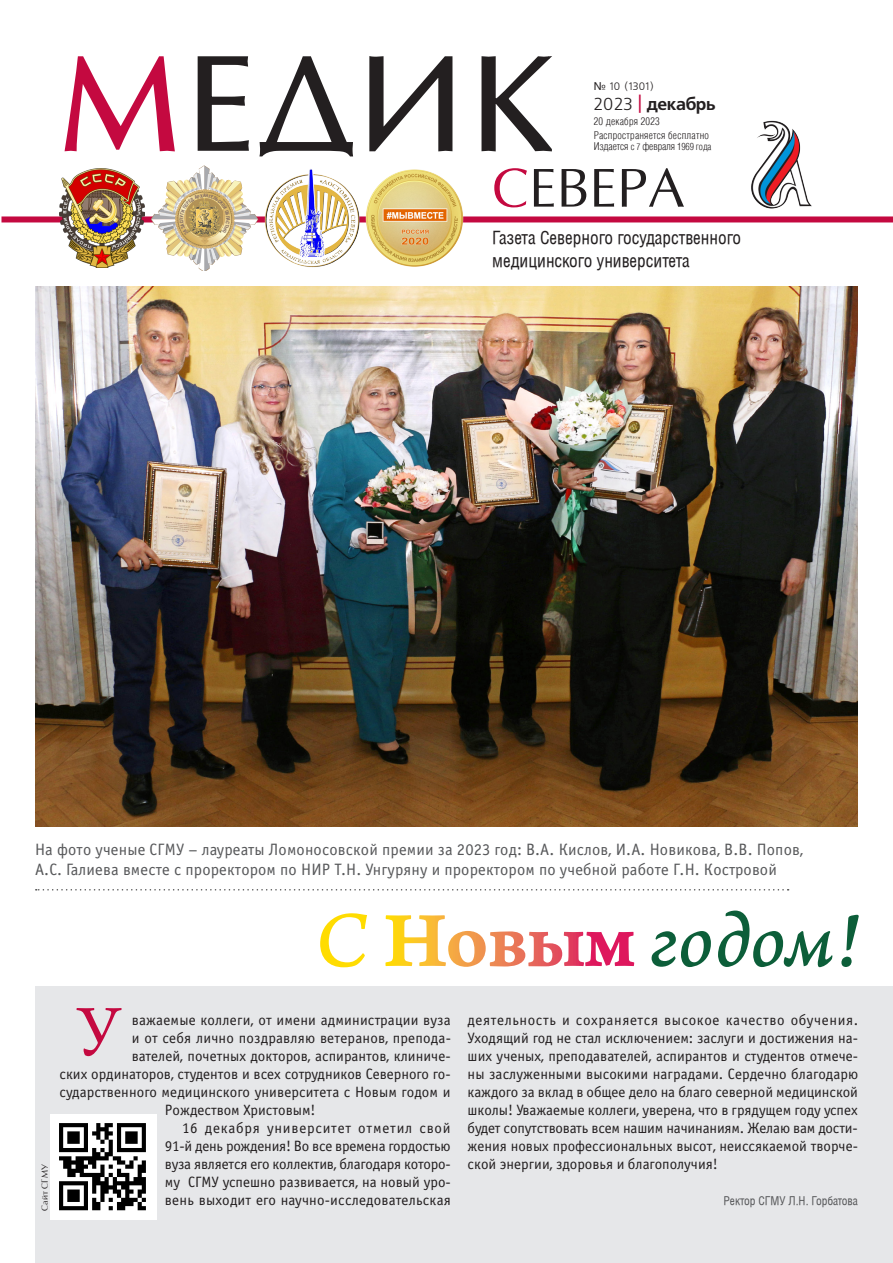
<style>
.page{position:relative;width:893px;height:1263px;background:#fff}
.page>*{position:absolute;margin:0;border:0;box-sizing:border-box;transform-origin:0 0}
.t1{font:135.45px "Optima";letter-spacing:.05em;color:#231f20}
.t2{font:82.5px "Arno Pro Italic Caption";letter-spacing:-.015em;color:#0c5e39}
.t3{font:73.2px "Arno Pro";color:#c40940}
.t4{font:55.2px "Optima";color:#231f20}
.t5{font:18px/22.5px "Helios Cond";color:#231f20}
.t6{font:700 17.25px "Free Set C";letter-spacing:-.025em;color:#231f20}
.t7{font:16.5px/19.5px "Officina Sans C";letter-spacing:.01em;color:#57585a}
.t8{font:15px/18px "Officina Sans C";color:#231f20;text-align:justify}
.t9{font:15px "Officina Sans C";letter-spacing:.05em;color:#231f20}
.t10{font:12px "Helios Cond";color:#57585a}
.t11{font:300 10.8px/14.7px "Helios Cond";letter-spacing:.02em;color:#231f20}
.t12{font:300 10.8px "Helios Cond";letter-spacing:-.01em;color:#231f20}
.t13{font:10.8px "Free Set Cyrillic";letter-spacing:.01em;color:#231f20}
.t14{font:9px "Optima";color:#231f20}
.t15{font:700 4.8px "Helios Cond";color:#806a63}
.s1{color:#c40940}
.s2{font-family:"Helios"}
.s3{font-weight:400}
.s4{font-size:10.05px}
.s5{font-size:9.15px}
.s6{color:#fff}
.s7{font-family:"Arno Pro Smbd Caption";color:#fff}
</style>
<div class="page">
<div style="left:35px;top:986px;width:858px;height:277px;background:#e6e7e9"></div>
<img style="left:50px;top:1114px;width:106px;height:105px">
<div style="left:2px;top:216px;width:891px;height:6px;background:#c40940"></div>
<img style="left:726px;top:120px;width:107px;height:97px">
<img style="left:366px;top:169px;width:98px;height:98px">
<img style="left:265px;top:169px;width:94px;height:98px">
<img style="left:60px;top:168px;width:84px;height:99px">
<svg style="left:64px;top:56px;width:111px;height:96px"></svg>
<svg style="left:197px;top:56px;width:52px;height:95px"></svg>
<svg style="left:259px;top:56px;width:94px;height:101px"></svg>
<svg style="left:369px;top:56px;width:84px;height:96px"></svg>
<svg style="left:481px;top:56px;width:71px;height:96px"></svg>
<svg style="left:36px;top:889px;width:753px;height:1px"></svg>
<img style="left:35px;top:286px;width:823px;height:540px">
<svg style="left:151px;top:165px;width:107px;height:106px"></svg>
<h1 class="t1" style="left:60px;top:35px;width:495px"><span class="s1">М</span>ЕДИК</h1>
<h3 class="t4" style="left:492px;top:160px;width:194px"><span class="s1">С</span>ЕВЕРА</h3>
<p class="t13" style="left:594px;top:81px;width:62px"><span class="s2">№</span> 10 (1301)</p>
<p class="t6" style="left:594px;top:94px;width:123px"><span class="s3">2023</span> <span class="s1">|</span> декабрь</p>
<p class="t11" style="left:594px;top:113px;width:117px">20 декабря 2023<br>Распространяется бесплатно</p>
<p class="t12" style="left:594px;top:140px;width:119px">Издается <span class="s4">с</span> <span class="s5">7</span> февраля <span class="s4">1969 года</span></p>
<p class="t15" style="left:203px;top:193px;width:4px">А</p>
<p class="t15" style="left:179px;top:221px;width:4px;rotate:-90deg">Л</p>
<p class="t15" style="left:231px;top:218px;width:4px;rotate:90deg">А</p>
<p class="t5" style="left:492px;top:226px;width:251px">Газета Северного государственного медицинского университета</p>
<p class="t7" style="left:35px;top:840px;width:770px">На фото ученые СГМУ – лауреаты Ломоносовской премии за 2023 год: В.А. Кислов, И.А. Новикова, В.В. Попов,<br>А.С. Галиева вместе с проректором по НИР Т.Н. Унгуряну и проректором по учебной работе Г.Н. Костровой</p>
<h2 class="t2" style="left:314px;top:891px;width:548px"><span class="s6">С</span> <span class="s7">Новым</span> годом!</h2>
<p class="t14" style="left:40px;top:1210px;width:48px;rotate:-90deg">Сайт СГМУ</p>
<h3 class="t3" style="left:78px;top:989px;width:43px">У</h3>
<p class="t8" style="left:132px;top:1011px;width:320px">важаемые коллеги, от имени администрации вуза</p>
<p class="t8" style="left:132px;top:1029px;width:321px">и от себя лично поздравляю ветеранов, препода-</p>
<p class="t8" style="left:132px;top:1047px;width:320px">вателей, почетных докторов, аспирантов, клиниче-</p>
<p class="t8" style="left:60px;top:1065px;width:393px">ских ординаторов, студентов и всех сотрудников Северного го-</p>
<p class="t8" style="left:60px;top:1083px;width:392px">сударственного медицинского университета с Новым годом и</p>
<p class="t8" style="left:165px;top:1101px;width:152px">Рождеством Христовым!</p>
<p class="t9" style="left:182px;top:1119px;width:270px">16 декабря университет отметил свой</p>
<p class="t8" style="left:165px;top:1137px;width:287px">91-й день рождения! Во все времена гордостью</p>
<p class="t8" style="left:165px;top:1155px;width:287px">вуза является его коллектив, благодаря которо-</p>
<p class="t8" style="left:165px;top:1173px;width:287px">му СГМУ успешно развивается, на новый уро-</p>
<p class="t8" style="left:165px;top:1191px;width:287px">вень выходит его научно-исследовательская</p>
<p class="t8" style="left:468px;top:1011px;width:392px">деятельность и сохраняется высокое качество обучения.<br>Уходящий год не стал исключением: заслуги и достижения на&shy;ших ученых, преподавателей, аспирантов и студентов отмече&shy;ны заслуженными высокими наградами. Сердечно благодарю каждого за вклад в общее дело на благо северной медицинской школы! Уважаемые коллеги, уверена, что в грядущем году успех будет сопутствовать всем нашим начинаниям. Желаю вам дости&shy;жения новых профессиональных высот, неиссякаемой творче&shy;ской энергии, здоровья и благополучия!</p>
<p class="t10" style="left:723px;top:1194px;width:136px">Ректор СГМУ Л.Н. Горбатова</p>
</div>
